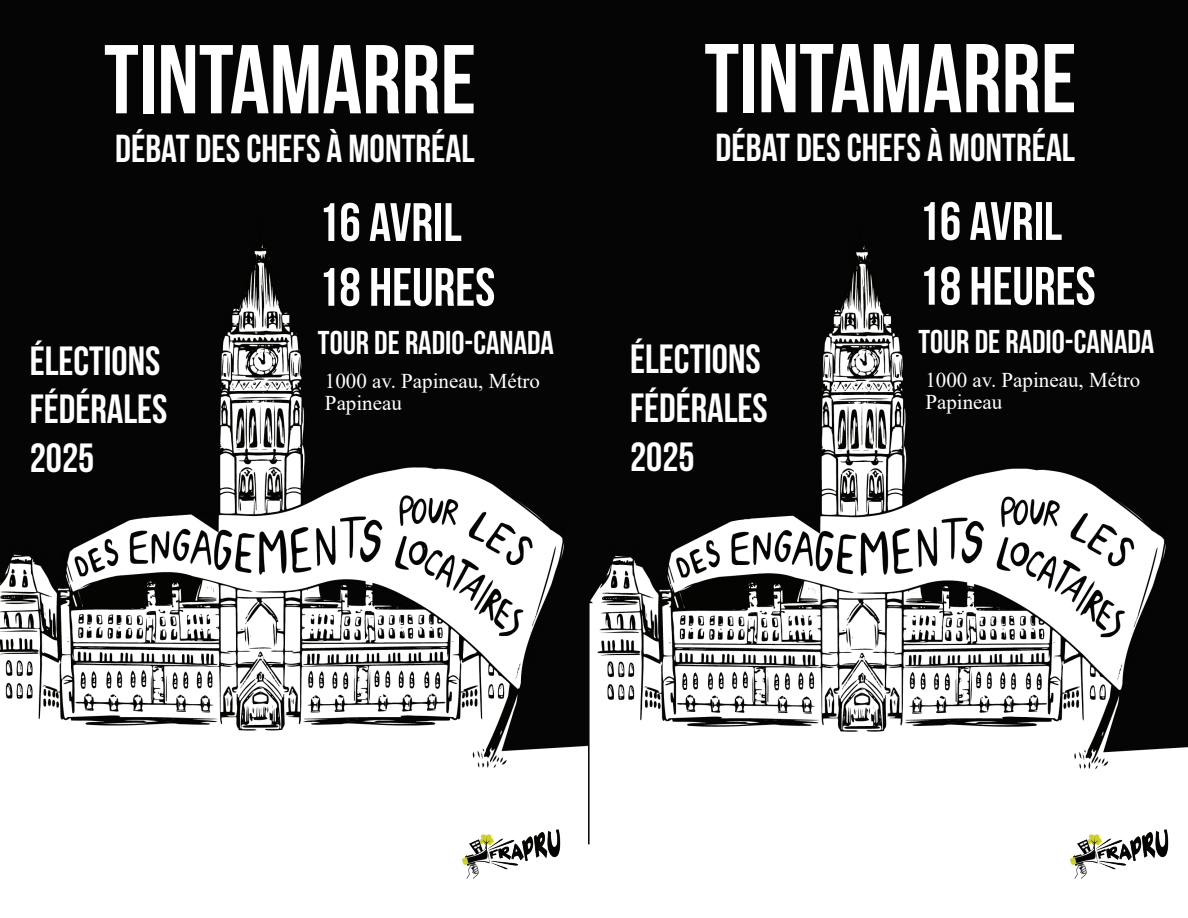
<style>
.page{position:relative;width:1188px;height:918px;background:#fff}
.page>*{position:absolute;margin:0;border:0;box-sizing:border-box;transform-origin:0 0}
.t1{font:97.5px "Bebas Neue";color:#fff}
.t2{font:54px/64.8px "Bebas Neue";color:#fff}
.t3{font:40.8px/48.9px "Bebas Neue";color:#fff}
.t4{font:39px "Bebas Neue";color:#fff}
.t5{font:33px "Bebas Neue";color:#fff}
.t6{font:21px/22.5px "Times New Roman";color:#fff}
</style>
<div class="page">
<img style="left:0;top:0;width:1188px;height:845px">
<img style="left:461px;top:829px;width:100px;height:50px">
<img style="left:1069px;top:829px;width:100px;height:50px">
<h1 class="t1" style="left:104px;top:26px;width:374px">TINTAMARRE</h1>
<h3 class="t4" style="left:115px;top:127px;width:361px">DÉBAT DES CHEFS À MONTRÉAL</h3>
<h3 class="t3" style="left:30px;top:336px;width:139px">ÉLECTIONS<br>FÉDÉRALES<br>2025</h3>
<h2 class="t2" style="left:318px;top:189px;width:179px">16 AVRIL<br>18 HEURES</h2>
<h3 class="t5" style="left:318px;top:324px;width:238px">TOUR DE RADIO-CANADA</h3>
<p class="t6" style="left:325px;top:369px;width:217px">1000 av. Papineau, Métro<br>Papineau</p>
<h1 class="t1" style="left:704px;top:25px;width:374px">TINTAMARRE</h1>
<h3 class="t4" style="left:716px;top:126px;width:361px">DÉBAT DES CHEFS À MONTRÉAL</h3>
<h3 class="t3" style="left:630px;top:334px;width:139px">ÉLECTIONS<br>FÉDÉRALES<br>2025</h3>
<h2 class="t2" style="left:918px;top:188px;width:179px">16 AVRIL<br>18 HEURES</h2>
<h3 class="t5" style="left:918px;top:323px;width:238px">TOUR DE RADIO-CANADA</h3>
<p class="t6" style="left:925px;top:368px;width:217px">1000 av. Papineau, Métro<br>Papineau</p>
</div>
